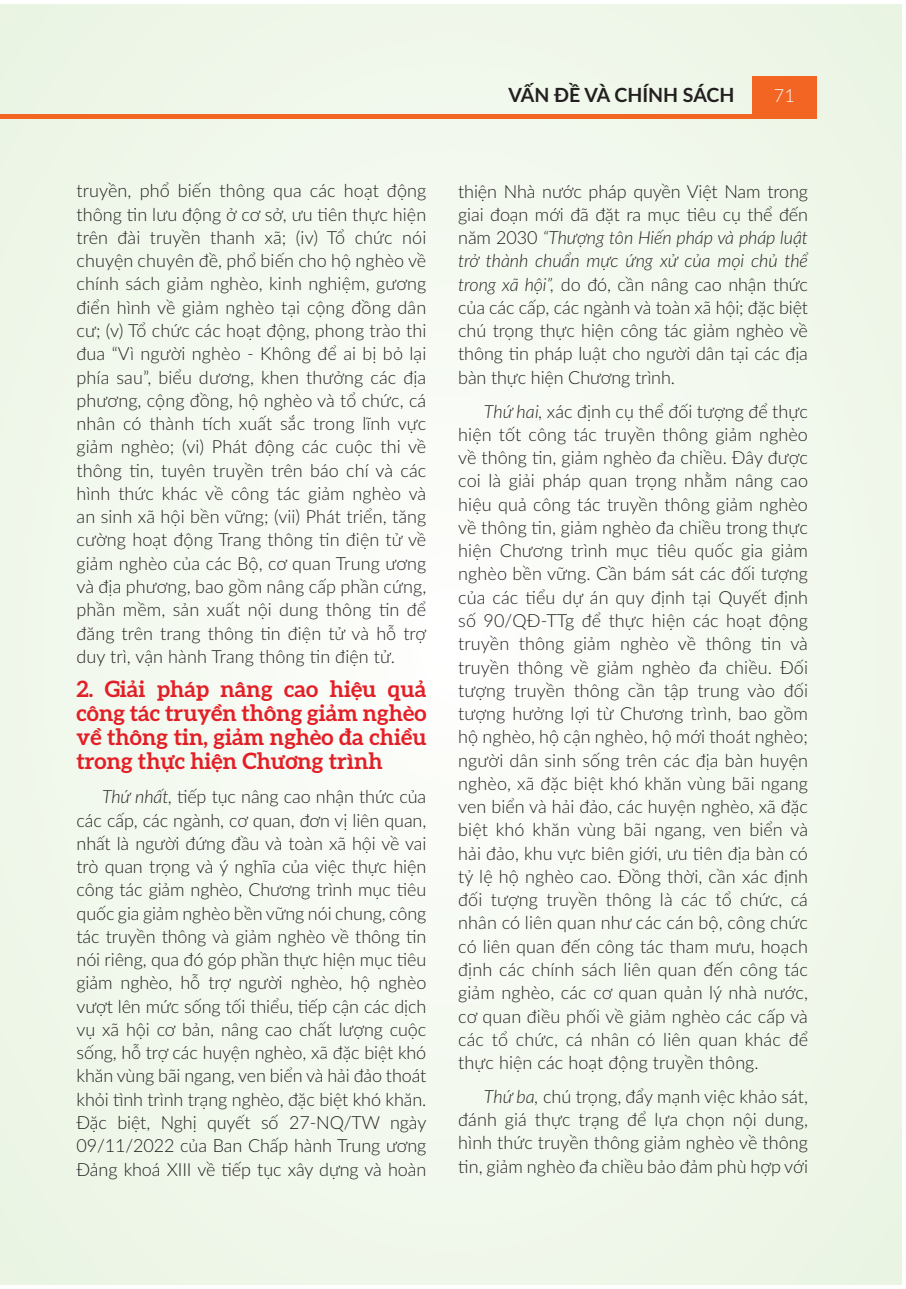
<style>
.page{position:relative;width:906px;height:1289px;background:#fff}
.page>*{position:absolute;margin:0;border:0;box-sizing:border-box;transform-origin:0 0}
.t1{font:700 22.5px/24px "SVN Aleo";color:#e31f26;text-align:justify}
.t2{font:700 19.5px "Lato";color:#231f20}
.t3{font:300 18px/23.2px "Lato";letter-spacing:.005em;color:#231f20;text-align:justify}
.t4{font:300 18px "Lato";color:#fff}
.s1{font-style:italic}
</style>
<div class="page">
<div style="left:0;top:4px;width:901px;height:1280px;background:#f2f8ee"></div>
<div style="left:752px;top:76px;width:64px;height:43px;background:#f26522"></div>
<hr style="left:0;top:115px;width:752px;height:4px;background:#f26522">
<p class="t3" style="left:77px;top:179px;width:351px">truyền, phổ biến thông qua các hoạt động thông tin lưu động ở cơ sở, ưu tiên thực hiện trên đài truyền thanh xã; (iv) Tổ chức nói chuyện chuyên đề, phổ biến cho hộ nghèo về chính sách giảm nghèo, kinh nghiệm, gương điển hình về giảm nghèo tại cộng đồng dân cư; (v) Tổ chức các hoạt động, phong trào thi đua “Vì người nghèo - Không để ai bị bỏ lại phía sau”, biểu dương, khen thưởng các địa phương, cộng đồng, hộ nghèo và tổ chức, cá nhân có thành tích xuất sắc trong lĩnh vực giảm nghèo; (vi) Phát động các cuộc thi về thông tin, tuyên truyền trên báo chí và các hình thức khác về công tác giảm nghèo và an sinh xã hội bền vững; (vii) Phát triển, tăng cường hoạt động Trang thông tin điện tử về giảm nghèo của các Bộ, cơ quan Trung ương và địa phương, bao gồm nâng cấp phần cứng, phần mềm, sản xuất nội dung thông tin để đăng trên trang thông tin điện tử và hỗ trợ duy trì, vận hành Trang thông tin điện tử.</p>
<p class="t1" style="left:77px;top:675px;width:351px">2. Giải pháp nâng cao hiệu quả công tác truyền thông giảm nghèo về thông tin, giảm nghèo đa chiều trong thực hiện Chương trình</p>
<p class="t3" style="left:77px;top:784px;width:351px;text-indent:26px"><span class="s1">Thứ nhất,</span> tiếp tục nâng cao nhận thức của các cấp, các ngành, cơ quan, đơn vị liên quan, nhất là người đứng đầu và toàn xã hội về vai trò quan trọng và ý nghĩa của việc thực hiện công tác giảm nghèo, Chương trình mục tiêu quốc gia giảm nghèo bền vững nói chung, công tác truyền thông và giảm nghèo về thông tin nói riêng, qua đó góp phần thực hiện mục tiêu giảm nghèo, hỗ trợ người nghèo, hộ nghèo vượt lên mức sống tối thiểu, tiếp cận các dịch vụ xã hội cơ bản, nâng cao chất lượng cuộc sống, hỗ trợ các huyện nghèo, xã đặc biệt khó khăn vùng bãi ngang, ven biển và hải đảo thoát khỏi tình trình trạng nghèo, đặc biệt khó khăn.<br>Đặc biệt, Nghị quyết số 27-NQ/TW ngày 09/11/2022 của Ban Chấp hành Trung ương Đảng khoá XIII về tiếp tục xây dựng và hoàn</p>
<p class="t2" style="left:508px;top:80px;width:227px">VẤN ĐỀ VÀ CHÍNH SÁCH</p>
<p class="t4" style="left:774px;top:83px;width:22px">71</p>
<p class="t3" style="left:458px;top:179px;width:351px">thiện Nhà nước pháp quyền Việt Nam trong giai đoạn mới đã đặt ra mục tiêu cụ thể đến năm 2030 <span class="s1">“Thượng tôn Hiến pháp và pháp luật trở thành chuẩn mực ứng xử của mọi chủ thể trong xã hội”,</span> do đó, cần nâng cao nhận thức của các cấp, các ngành và toàn xã hội; đặc biệt chú trọng thực hiện công tác giảm nghèo về thông tin pháp luật cho người dân tại các địa bàn thực hiện Chương trình.</p>
<p class="t3" style="left:458px;top:399px;width:351px;text-indent:26px"><span class="s1">Thứ hai,</span> xác định cụ thể đối tượng để thực hiện tốt công tác truyền thông giảm nghèo về thông tin, giảm nghèo đa chiều. Đây được coi là giải pháp quan trọng nhằm nâng cao hiệu quả công tác truyền thông giảm nghèo về thông tin, giảm nghèo đa chiều trong thực hiện Chương trình mục tiêu quốc gia giảm nghèo bền vững. Cần bám sát các đối tượng của các tiểu dự án quy định tại Quyết định số 90/QĐ-TTg để thực hiện các hoạt động truyền thông giảm nghèo về thông tin và truyền thông về giảm nghèo đa chiều. Đối tượng truyền thông cần tập trung vào đối tượng hưởng lợi từ Chương trình, bao gồm hộ nghèo, hộ cận nghèo, hộ mới thoát nghèo; người dân sinh sống trên các địa bàn huyện nghèo, xã đặc biệt khó khăn vùng bãi ngang ven biển và hải đảo, các huyện nghèo, xã đặc biệt khó khăn vùng bãi ngang, ven biển và hải đảo, khu vực biên giới, ưu tiên địa bàn có tỷ lệ hộ nghèo cao. Đồng thời, cần xác định đối tượng truyền thông là các tổ chức, cá nhân có liên quan như các cán bộ, công chức có liên quan đến công tác tham mưu, hoạch định các chính sách liên quan đến công tác giảm nghèo, các cơ quan quản lý nhà nước, cơ quan điều phối về giảm nghèo các cấp và các tổ chức, cá nhân có liên quan khác để thực hiện các hoạt động truyền thông.</p>
<p class="t3" style="left:458px;top:1084px;width:351px;text-indent:26px"><span class="s1">Thứ ba,</span> chú trọng, đẩy mạnh việc khảo sát, đánh giá thực trạng để lựa chọn nội dung, hình thức truyền thông giảm nghèo về thông tin, giảm nghèo đa chiều bảo đảm phù hợp với</p>
</div>
